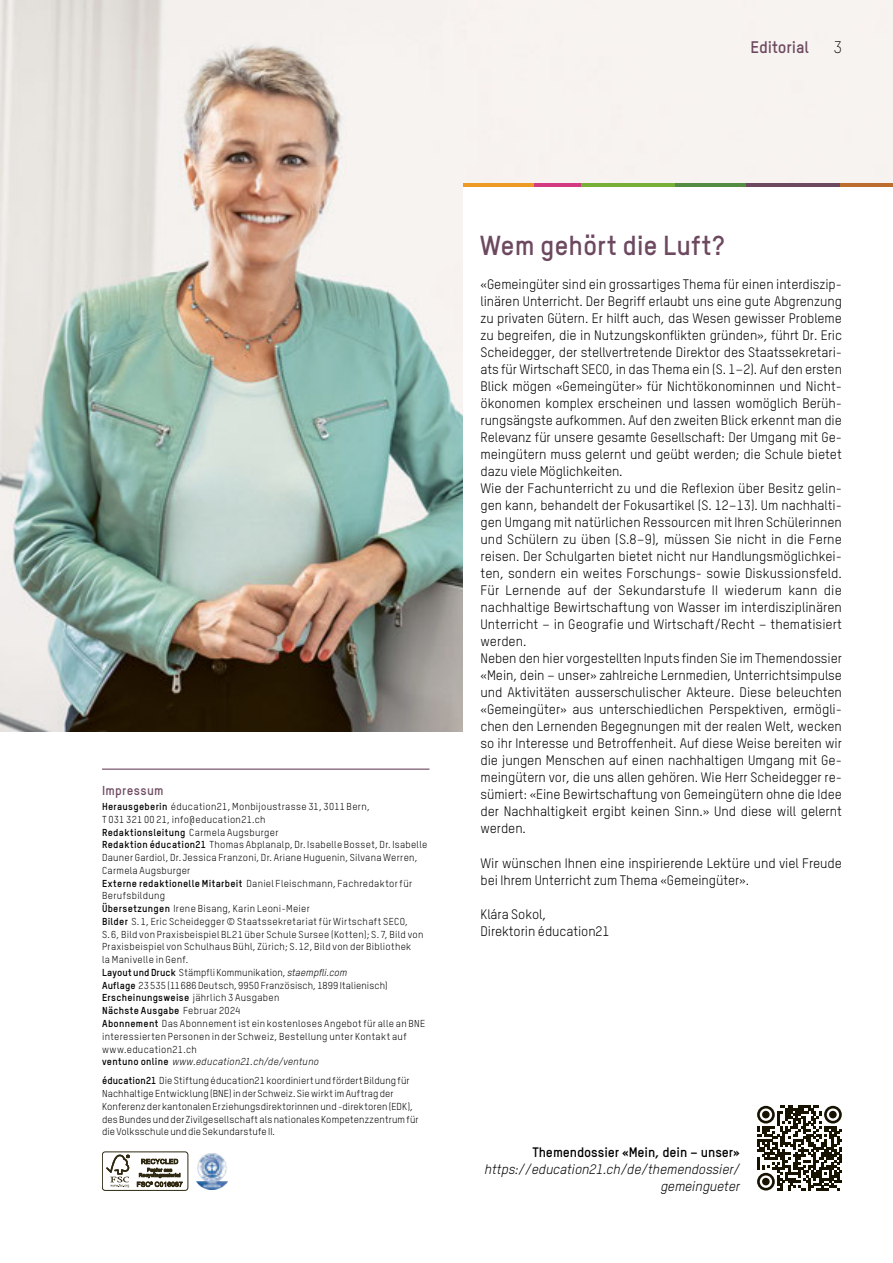
<style>
.page{position:relative;width:893px;height:1263px;background:#fff}
.page>*{position:absolute;margin:0;border:0;box-sizing:border-box;transform-origin:0 0}
.t1{font:700 27px "TSTARPRO";color:#6d4960}
.t2{font:700 16.5px "TSTARPRO";letter-spacing:-.005em;color:#6d4960}
.t3{font:300 16.5px "TSTARPRO";color:#000}
.t4{font:13.5px/17px "TSTARPRO";letter-spacing:-.005em;color:#000}
.t5{font:italic 13.5px/17px "TSTARPRO";letter-spacing:-.005em;color:#000;text-align:right}
.t6{font:700 13.5px "TSTARPRO";letter-spacing:-.005em;color:#000}
.t7{font:700 12.75px "TSTARPRO";letter-spacing:.02em;color:#6d4960}
.t8{font:9.9px/12.8px "TSTARPRO";letter-spacing:.025em;color:#000}
.s1{font-weight:700}
.s2{font-style:italic}
</style>
<div class="page">
<img style="left:0;top:0;width:893px;height:731px">
<div style="left:102px;top:1151px;width:86px;height:40px;border:1px solid #2f2912;border-radius:3px"></div>
<svg style="left:106px;top:1154px;width:23px;height:33px"></svg>
<svg style="left:137px;top:1159px;width:46px;height:28px"></svg>
<img style="left:197px;top:1153px;width:30px;height:37px">
<div style="left:464px;top:184px;width:429px;height:615px;background:#fff"></div>
<hr style="left:102px;top:768px;width:327px;height:2px;background:#6d4960">
<hr style="left:464px;top:184px;width:70px;height:3px;background:#eb9b24">
<hr style="left:534px;top:184px;width:47px;height:3px;background:#d23a82">
<hr style="left:581px;top:184px;width:94px;height:3px;background:#78af38">
<hr style="left:675px;top:184px;width:71px;height:3px;background:#548c43">
<hr style="left:746px;top:184px;width:94px;height:3px;background:#6d4960">
<hr style="left:840px;top:184px;width:53px;height:3px;background:#bd6d2e">
<svg style="left:757px;top:1106px;width:85px;height:85px"></svg>
<div style="left:762px;top:1111px;width:8px;height:7px;background:#181200;border-radius:50%"></div>
<div style="left:829px;top:1111px;width:8px;height:7px;background:#181200;border-radius:50%"></div>
<div style="left:762px;top:1178px;width:8px;height:7px;background:#181200;border-radius:50%"></div>
<p class="t2" style="left:751px;top:37px;width:60px">Editorial</p>
<p class="t3" style="left:833px;top:38px;width:10px">3</p>
<p class="t7" style="left:102px;top:782px;width:63px">Impressum</p>
<p class="t8" style="left:102px;top:800px;width:327px"><span class="s1">Herausgeberin</span> éducation21, Monbijoustrasse 31, 3011 Bern,<br>T 031 321 00 21, info@education21.ch<br><span class="s1">Redaktionsleitung</span> Carmela Augsburger<br><span class="s1">Redaktion éducation21</span> Thomas Abplanalp, Dr. Isabelle Bosset, Dr. Isabelle Dauner Gardiol, Dr. Jessica Franzoni, Dr. Ariane Huguenin, Silvana Werren, Carmela Augsburger<br><span class="s1">Externe redaktionelle Mitarbeit</span> Daniel Fleischmann, Fachredaktor für Berufsbildung<br><span class="s1">Übersetzungen</span> Irene Bisang, Karin Leoni-Meier<br><span class="s1">Bilder</span> S.1, Eric Scheidegger © Staatssekretariat für Wirtschaft SECO, S.6, Bild von Praxisbeispiel BL21 über Schule Sursee (Kotten); S.7, Bild von Praxisbeispiel von Schulhaus Bühl, Zürich; S.12, Bild von der Bibliothek<br>la Manivelle in Genf.<br><span class="s1">Layout und Druck</span> Stämpfli Kommunikation, <span class="s2">staempfli.com<br></span><span class="s1">Auflage</span> 23 535 (11686 Deutsch, 9950 Französisch, 1899 Italienisch)<br><span class="s1">Erscheinungsweise</span> jährlich 3 Ausgaben<br><span class="s1">Nächste Ausgabe</span> Februar 2024<br><span class="s1">Abonnement</span> Das Abonnement ist ein kostenloses Angebot für alle an BNE interessierten Personen in der Schweiz, Bestellung unter Kontakt auf www.education21.ch<br><span class="s1">ventuno online</span> <span class="s2">www.education21.ch/de/ventuno</span></p>
<p class="t8" style="left:102px;top:1074px;width:318px"><span class="s1">éducation21</span> Die Stiftung éducation21 koordiniert und fördert Bildung für Nachhaltige Entwicklung (BNE) in der Schweiz. Sie wirkt im Auftrag der Konferenz der kantonalen Erziehungsdirektorinnen und -direktoren (EDK), des Bundes und der Zivilgesellschaft als nationales Kompetenzzentrum für die Volksschule und die Sekundarstufe II.</p>
<h1 class="t1" style="left:480px;top:228px;width:246px">Wem gehört die Luft?</h1>
<p class="t4" style="left:480px;top:276px;width:363px">«Gemeingüter sind ein grossartiges Thema für einen interdiszip&shy;linären Unterricht. Der Begriff erlaubt uns eine gute Abgrenzung zu privaten Gütern. Er hilft auch, das Wesen gewisser Probleme zu begreifen, die in Nutzungskonflikten gründen», führt Dr. Eric Scheidegger, der stellvertretende Direktor des Staatssekretari&shy;ats für Wirtschaft SECO, in das Thema ein (S. 1–2). Auf den ersten Blick mögen «Gemeingüter» für Nichtökonominnen und Nicht&shy;ökonomen komplex erscheinen und lassen womöglich Berüh&shy;rungsängste aufkommen. Auf den zweiten Blick erkennt man die Relevanz für unsere gesamte Gesellschaft: Der Umgang mit Ge&shy;meingütern muss gelernt und geübt werden; die Schule bietet dazu viele Möglichkeiten.<br>Wie der Fachunterricht zu und die Reflexion über Besitz gelin&shy;gen kann, behandelt der Fokusartikel (S. 12–13). Um nachhalti&shy;gen Umgang mit natürlichen Ressourcen mit Ihren Schülerinnen und Schülern zu üben (S.8–9), müssen Sie nicht in die Ferne reisen. Der Schulgarten bietet nicht nur Handlungsmöglichkei&shy;ten, sondern ein weites Forschungs- sowie Diskussionsfeld.<br>Für Lernende auf der Sekundarstufe II wiederum kann die nachhaltige Bewirtschaftung von Wasser im interdisziplinären Unterricht – in Geografie und Wirtschaft/Recht – thematisiert werden.<br>Neben den hier vorgestellten Inputs finden Sie im Themendossier «Mein, dein – unser» zahlreiche Lernmedien, Unterrichtsimpulse und Aktivitäten ausserschulischer Akteure. Diese beleuchten «Gemeingüter» aus unterschiedlichen Perspektiven, ermögli&shy;chen den Lernenden Begegnungen mit der realen Welt, wecken so ihr Interesse und Betroffenheit. Auf diese Weise bereiten wir die jungen Menschen auf einen nachhaltigen Umgang mit Ge&shy;meingütern vor, die uns allen gehören. Wie Herr Scheidegger re&shy;sümiert: «Eine Bewirtschaftung von Gemeingütern ohne die Idee der Nachhaltigkeit ergibt keinen Sinn.» Und diese will gelernt werden.</p>
<p class="t4" style="left:480px;top:854px;width:363px">Wir wünschen Ihnen eine inspirierende Lektüre und viel Freude bei Ihrem Unterricht zum Thema «Gemeingüter».</p>
<p class="t4" style="left:480px;top:905px;width:131px">Klára Sokol,<br>Direktorin éducation21</p>
<p class="t6" style="left:532px;top:1143px;width:209px">Themendossier «Mein, dein – unser»</p>
<p class="t5" style="left:484px;top:1160px;width:257px">https://education21.ch/de/themendossier/ gemeingueter</p>
</div>
